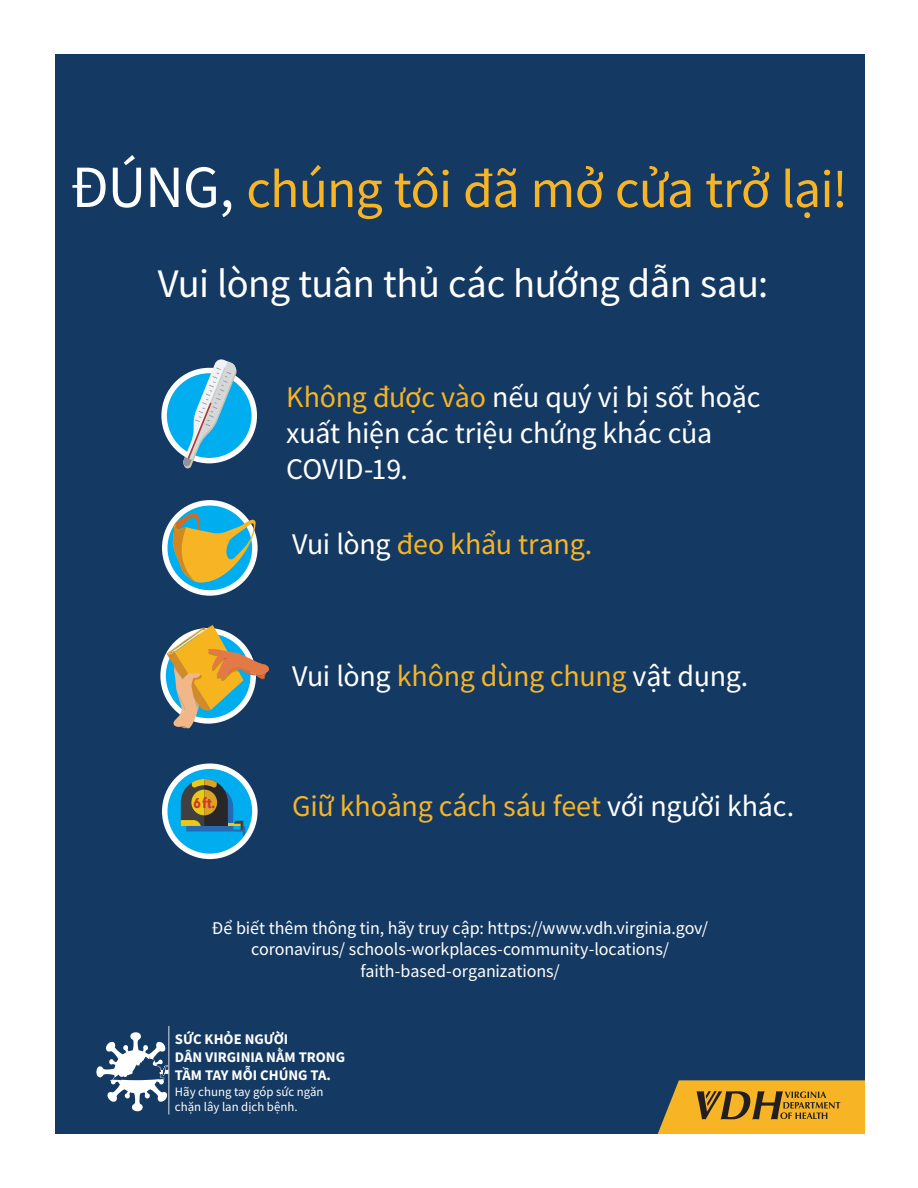
<style>
.page{position:relative;width:918px;height:1188px;background:#fff}
.page>*{position:absolute;margin:0;border:0;box-sizing:border-box;transform-origin:0 0}
.t1{font:54px "Source Sans Pro";letter-spacing:-.015em;color:#f7b525}
.t2{font:40.5px "Source Sans Pro";letter-spacing:-.01em;color:#fff}
.t3{font:30px/36px "Source Sans Pro";letter-spacing:-.01em;color:#fff}
.t4{font:30px "Source Sans Pro";letter-spacing:-.01em;color:#f7b525}
.t5{font:18px/21.6px "Source Sans Pro";letter-spacing:-.005em;color:#fff;text-align:center}
.t6{font:700 14.7px/17.9px "Source Sans Pro";color:#fff}
.t7{font:700 14.1px "Avenir Next Condensed";color:#cf3628}
.t8{font:12.75px/15.6px "Source Sans Pro";color:#fff}
.s1{font-size:60px;color:#fff}
.s2{color:#f7b525}
.s3{color:#fff}
</style>
<div class="page">
<div style="left:55px;top:54px;width:810px;height:1080px;background:#143962"></div>
<svg style="left:658px;top:1080px;width:207px;height:54px;background:#ce9a27"></svg>
<svg style="left:96px;top:1026px;width:73px;height:88px"></svg>
<svg style="left:164px;top:371px;width:90px;height:90px"></svg>
<div style="left:161px;top:368px;width:96px;height:95px;border:5px solid #fff;border-radius:50%"></div>
<svg style="left:246px;top:402px;width:11px;height:44px"></svg>
<svg style="left:183px;top:359px;width:55px;height:110px;background:#60b1d3"></svg>
<svg style="left:165px;top:503px;width:90px;height:90px"></svg>
<div style="left:162px;top:500px;width:96px;height:96px;border:5px solid #fff;border-radius:50%"></div>
<svg style="left:172px;top:512px;width:84px;height:73px;background:#8eae87"></svg>
<div style="left:160px;top:628px;width:96px;height:96px;border:5px solid #fff;border-radius:50%"></div>
<svg style="left:166px;top:625px;width:103px;height:103px"></svg>
<svg style="left:165px;top:766px;width:90px;height:90px;background:#2fbcf1"></svg>
<div style="left:162px;top:763px;width:96px;height:96px;border:5px solid #fff;border-radius:50%"></div>
<svg style="left:181px;top:779px;width:64px;height:57px;background:#4a7e79"></svg>
<h1 class="t1" style="left:70px;top:155px;width:779px"><span class="s1">ĐÚNG,</span> chúng tôi đã mở cửa trở lại!</h1>
<h2 class="t2" style="left:158px;top:258px;width:612px">Vui lòng tuân thủ các hướng dẫn sau:</h2>
<h3 class="t3" style="left:286px;top:379px;width:476px"><span class="s2">Không được vào</span> nếu quý vị bị sốt hoặc xuất hiện các triệu chứng khác của<br>COVID-19.</h3>
<h3 class="t4" style="left:292px;top:525px;width:301px"><span class="s3">Vui lòng</span> đeo khẩu trang.</h3>
<p class="t7" style="left:194px;top:793px;width:23px">6 ft.</p>
<h3 class="t3" style="left:292px;top:658px;width:458px">Vui lòng <span class="s2">không dùng chung</span> vật dụng.</h3>
<h3 class="t4" style="left:292px;top:787px;width:504px">Giữ khoảng cách sáu feet <span class="s3">với người khác.</span></h3>
<p class="t5" style="left:212px;top:917px;width:498px">Để biết thêm thông tin, hãy truy cập: https://www.vdh.virginia.gov/ coronavirus/ schools-workplaces-community-locations/ faith-based-organizations/</p>
<p class="t6" style="left:175px;top:1030px;width:172px">SỨC KHỎE NGƯỜI<br>DÂN VIRGINIA NẰM TRONG<br>TẦM TAY MỖI CHÚNG TA.</p>
<p class="t8" style="left:175px;top:1084px;width:150px">Hãy chung tay góp sức ngăn chặn lây lan dịch bệnh.</p>
</div>
